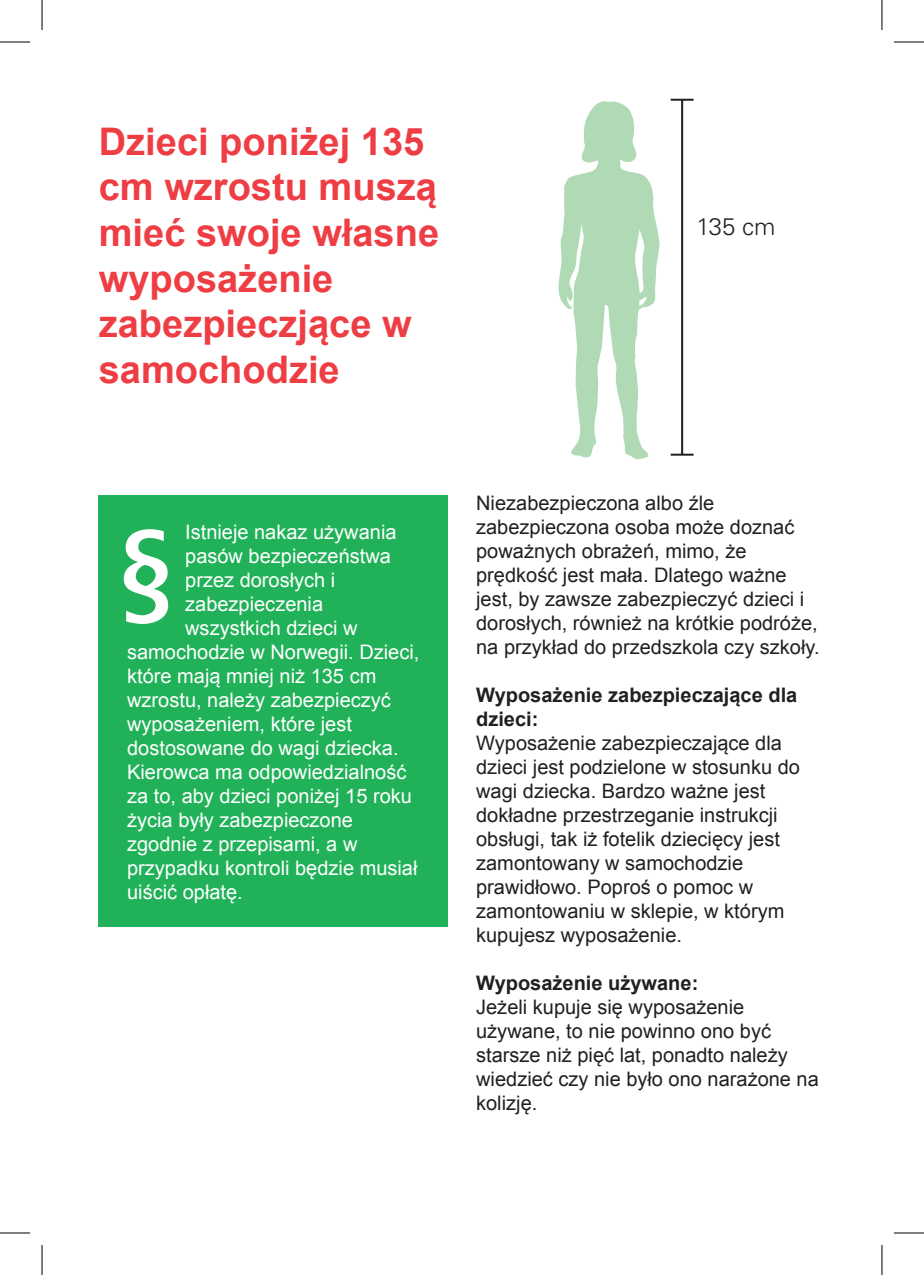
<style>
.page{position:relative;width:924px;height:1275px;background:#fff}
.page>*{position:absolute;margin:0;border:0;box-sizing:border-box;transform-origin:0 0}
.t1{font:700 38px/45.6px "Arial";color:#ee3d43}
.t2{font:300 24px "Univers";color:#231f20}
.t3{font:20px/24px "Arial";color:#231f20}
.t4{font:20px "Arial";color:#fff}
.t5{font:700 20px/24px "Arial";color:#231f20}
</style>
<div class="page">
<div style="left:99px;top:496px;width:348px;height:431px;background:#21b259"></div>
<svg style="left:124px;top:529px;width:44px;height:95px"></svg>
<svg style="left:558px;top:101px;width:101px;height:359px"></svg>
<hr style="left:680px;top:100px;width:2px;height:355px;background:#231f20">
<hr style="left:670px;top:99px;width:23px;height:2px;background:#231f20">
<hr style="left:670px;top:454px;width:23px;height:2px;background:#231f20">
<hr style="left:0;top:42px;width:30px;height:1px;background:#000">
<hr style="left:893px;top:42px;width:30px;height:1px;background:#000">
<hr style="left:0;top:1232px;width:30px;height:1px;background:#000">
<hr style="left:893px;top:1232px;width:30px;height:1px;background:#000">
<hr style="left:42px;top:0;width:1px;height:30px;background:#000">
<hr style="left:42px;top:1245px;width:1px;height:30px;background:#000">
<hr style="left:881px;top:0;width:1px;height:30px;background:#000">
<hr style="left:881px;top:1245px;width:1px;height:30px;background:#000">
<h1 class="t1" style="left:99px;top:120px;width:342px">Dzieci poniżej 135 cm wzrostu muszą mieć swoje własne wyposażenie zabezpieczjące w samochodzie</h1>
<p class="t2" style="left:696px;top:212px;width:80px">135 cm</p>
<p class="t4" style="left:185px;top:518px;width:213px">Istnieje nakaz używania</p>
<p class="t4" style="left:185px;top:542px;width:207px">pasów bezpieczeństwa</p>
<p class="t4" style="left:185px;top:566px;width:152px">przez dorosłych i</p>
<p class="t4" style="left:185px;top:590px;width:139px">zabezpieczenia</p>
<p class="t4" style="left:185px;top:614px;width:174px">wszystkich dzieci w</p>
<p class="t4" style="left:127px;top:638px;width:293px">samochodzie w Norwegii. Dzieci,</p>
<p class="t4" style="left:127px;top:662px;width:250px">które mają mniej niż 135 cm</p>
<p class="t4" style="left:127px;top:686px;width:265px">wzrostu, należy zabezpieczyć</p>
<p class="t4" style="left:127px;top:710px;width:226px">wyposażeniem, które jest</p>
<p class="t4" style="left:127px;top:734px;width:273px">dostosowane do wagi dziecka.</p>
<p class="t4" style="left:127px;top:758px;width:280px">Kierowca ma odpowiedzialność</p>
<p class="t4" style="left:127px;top:782px;width:286px">za to, aby dzieci poniżej 15 roku</p>
<p class="t4" style="left:127px;top:806px;width:227px">życia były zabezpieczone</p>
<p class="t4" style="left:127px;top:830px;width:232px">zgodnie z przepisami, a w</p>
<p class="t4" style="left:127px;top:854px;width:292px">przypadku kontroli będzie musiał</p>
<p class="t4" style="left:127px;top:878px;width:117px">uiścić opłatę.</p>
<p class="t3" style="left:476px;top:491px;width:345px">Niezabezpieczona albo źle zabezpieczona osoba może doznać poważnych obrażeń, mimo, że prędkość jest mała. Dlatego ważne jest, by zawsze zabezpieczyć dzieci i dorosłych, również na krótkie podróże, na przykład do przedszkola czy szkoły.</p>
<p class="t5" style="left:476px;top:684px;width:322px">Wyposażenie zabezpieczające dla dzieci:</p>
<p class="t3" style="left:476px;top:731px;width:325px">Wyposażenie zabezpieczające dla dzieci jest podzielone w stosunku do wagi dziecka. Bardzo ważne jest dokładne przestrzeganie instrukcji obsługi, tak iż fotelik dziecięcy jest zamontowany w samochodzie prawidłowo. Poproś o pomoc w zamontowaniu w sklepie, w którym kupujesz wyposażenie.</p>
<p class="t5" style="left:476px;top:972px;width:223px">Wyposażenie używane:</p>
<p class="t3" style="left:476px;top:995px;width:344px">Jeżeli kupuje się wyposażenie używane, to nie powinno ono być starsze niż pięć lat, ponadto należy wiedzieć czy nie było ono narażone na kolizję.</p>
</div>
